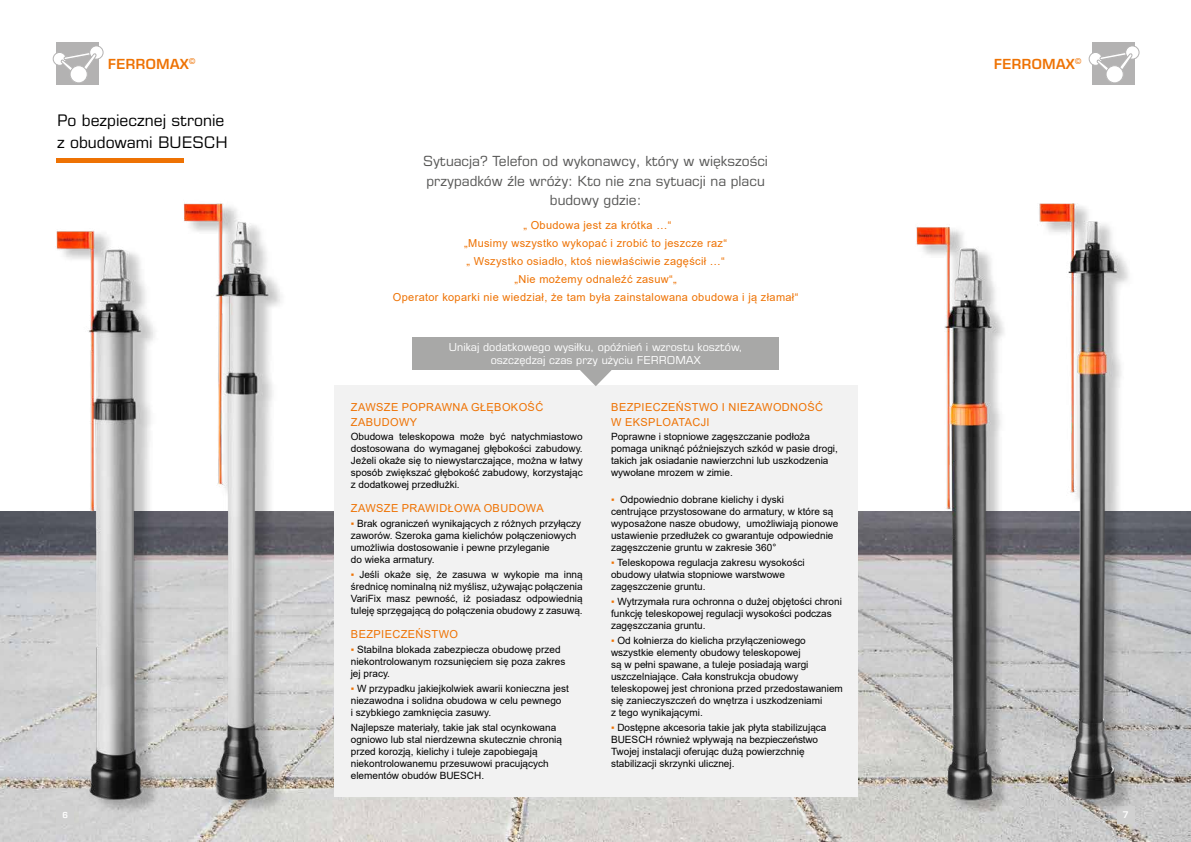
<style>
.page{position:relative;width:1191px;height:842px;background:#fff}
.page>*{position:absolute;margin:0;border:0;box-sizing:border-box;transform-origin:0 0}
.t1{font:16px/22px "Eurostile LT Pro";color:#000}
.t2{font:14px/19.6px "Eurostile LT Pro";color:#575756;text-align:center}
.t3{font:600 14px "Eurostile LT Std";letter-spacing:-.005em;color:#ee7203}
.t4{font:11px/18px "Arial";letter-spacing:.03em;color:#ee7203}
.t5{font:11px/13.2px "Eurostile LT Pro";color:#fff;text-align:center}
.t6{font:10px/12px "Arial";color:#000}
.t7{font:600 9px "Eurostile";color:#fff}
.t8{font:600 8px "Eurostile";color:#fff}
.s1{color:#ee7203}
</style>
<div class="page">
<hr style="left:57px;top:159px;width:127px;height:4px;background:#ee7203">
<img style="left:0;top:512px;width:1191px;height:330px">
<img style="left:911px;top:227px;width:101px;height:598px">
<img style="left:50px;top:203px;width:241px;height:624px">
<img style="left:1032px;top:203px;width:102px;height:624px">
<div style="left:334px;top:386px;width:523px;height:411px;background:#f2f2f2"></div>
<svg style="left:580px;top:370px;width:31px;height:16px"></svg>
<div style="left:412px;top:337px;width:367px;height:33px;background:#a8a8a7"></div>
<div style="left:57px;top:43px;width:42px;height:42px;background:#b3b2b2"></div>
<div style="left:53px;top:52px;width:13px;height:13px;background:#fff;border-radius:50%"></div>
<div style="left:53px;top:52px;width:13px;height:14px;border:1px solid #b3b2b2;border-radius:50%"></div>
<div style="left:69px;top:65px;width:19px;height:19px;background:#b5b4b4;border:1px solid #b3b2b2;border-radius:50%"></div>
<div style="left:90px;top:46px;width:13px;height:13px;background:#fff;border-radius:50%"></div>
<div style="left:89px;top:46px;width:14px;height:13px;border:1px solid #b3b2b2;border-radius:50%"></div>
<svg style="left:60px;top:50px;width:37px;height:24px"></svg>
<div style="left:70px;top:65px;width:18px;height:18px;background:#fff;border:1px solid #b3b2b2;border-radius:50%"></div>
<div style="left:1092px;top:43px;width:42px;height:42px;background:#b3b2b2"></div>
<div style="left:1089px;top:52px;width:13px;height:13px;background:#fff;border-radius:50%"></div>
<div style="left:1088px;top:52px;width:14px;height:14px;border:1px solid #b3b2b2;border-radius:50%"></div>
<div style="left:1105px;top:65px;width:19px;height:19px;background:#b5b4b4;border:1px solid #b3b2b2;border-radius:50%"></div>
<div style="left:1125px;top:46px;width:14px;height:13px;background:#fff;border-radius:50%"></div>
<div style="left:1125px;top:46px;width:14px;height:13px;border:1px solid #b3b2b2;border-radius:50%"></div>
<svg style="left:1095px;top:50px;width:37px;height:24px"></svg>
<div style="left:1105px;top:65px;width:18px;height:18px;background:#fff;border:1px solid #b3b2b2;border-radius:50%"></div>
<h2 class="t3" style="left:108px;top:55px;width:89px">FERROMAX<sup>©</sup></h2>
<h1 class="t1" style="left:57px;top:109px;width:172px">Po bezpiecznej stronie z obudowami BUESCH</h1>
<h2 class="t2" style="left:423px;top:151px;width:346px">Sytuacja? Telefon od wykonawcy, który w większości przypadków źle wróży: Kto nie zna sytuacji na placu budowy gdzie:</h2>
<p class="t4" style="left:393px;top:216px;width:407px;text-align:center">„ Obudowa jest za krótka …“<br>„Musimy wszystko wykopać i zrobić to jeszcze raz“<br>„ Wszystko osiadło, ktoś niewłaściwie zagęścił …“<br>„Nie możemy odnaleźć zasuw“„<br>Operator koparki nie wiedział, że tam była zainstalowana obudowa i ją złamał“</p>
<p class="t5" style="left:449px;top:340px;width:295px">Unikaj dodatkowego wysiłku, opóźnień i wzrostu kosztów, oszczędzaj czas przy użyciu FERROMAX</p>
<p class="t4" style="left:351px;top:399px;width:194px;line-height:14.8px">ZAWSZE POPRAWNA GŁĘBOKOŚĆ<br>ZABUDOWY</p>
<p class="t6" style="left:351px;top:431px;width:233px;text-align:justify">Obudowa teleskopowa może być natychmiastowo dostosowana do wymaganej głębokości zabudowy.<br>Jeżeli okaże się to niewystarczające, można w łatwy sposób zwiększać głębokość zabudowy, korzystając z dodatkowej przedłużki.</p>
<p class="t4" style="left:351px;top:499px;width:194px">ZAWSZE PRAWIDŁOWA OBUDOWA</p>
<p class="t6" style="left:351px;top:518px;width:232px"><span class="s1">▪</span> Brak ograniczeń wynikających z różnych przyłączy zaworów. Szeroka gama kielichów połączeniowych umożliwia dostosowanie i pewne przyleganie<br>do wieka armatury.</p>
<p class="t6" style="left:351px;top:568px;width:233px;text-align:justify"><span class="s1">▪</span> Jeśli okaże się, że zasuwa w wykopie ma inną średnicę nominalną niż myślisz, używając połączenia VariFix masz pewność, iż posiadasz odpowiednią tuleję sprzęgającą do połączenia obudowy z zasuwą.</p>
<p class="t4" style="left:351px;top:625px;width:109px">BEZPIECZEŃSTWO</p>
<p class="t6" style="left:351px;top:643px;width:216px"><span class="s1">▪</span> Stabilna blokada zabezpiecza obudowę przed niekontrolowanym rozsunięciem się poza zakres jej pracy.</p>
<p class="t6" style="left:351px;top:682px;width:220px"><span class="s1">▪</span> W przypadku jakiejkolwiek awarii konieczna jest niezawodna i solidna obudowa w celu pewnego<br>i szybkiego zamknięcia zasuwy.</p>
<p class="t6" style="left:351px;top:721px;width:213px">Najlepsze materiały, takie jak stal ocynkowana ogniowo lub stal nierdzewna skutecznie chronią przed korozją, kielichy i tuleje zapobiegają niekontrolowanemu przesuwowi pracujących elementów obudów BUESCH.</p>
<p class="t4" style="left:611px;top:399px;width:213px;line-height:14.8px">BEZPIECZEŃSTWO I NIEZAWODNOŚĆ<br>W EKSPLOATACJI</p>
<p class="t6" style="left:611px;top:431px;width:228px">Poprawne i stopniowe zagęszczanie podłoża pomaga uniknąć późniejszych szkód w pasie drogi, takich jak osiadanie nawierzchni lub uszkodzenia wywołane mrozem w zimie.</p>
<p class="t6" style="left:611px;top:494px;width:229px"><span class="s1">▪</span> Odpowiednio dobrane kielichy i dyski<br>centrujące przystosowane do armatury, w które są wyposażone nasze obudowy, umożliwiają pionowe ustawienie przedłużek co gwarantuje odpowiednie zagęszczenie gruntu w zakresie 360°</p>
<p class="t6" style="left:611px;top:556px;width:195px"><span class="s1">▪</span> Teleskopowa regulacja zakresu wysokości obudowy ułatwia stopniowe warstwowe zagęszczenie gruntu.</p>
<p class="t6" style="left:611px;top:595px;width:232px"><span class="s1">▪</span> Wytrzymała rura ochronna o dużej objętości chroni funkcję teleskopowej regulacji wysokości podczas zagęszczania gruntu.</p>
<p class="t6" style="left:611px;top:634px;width:233px"><span class="s1">▪</span> Od kołnierza do kielicha przyłączeniowego wszystkie elementy obudowy teleskopowej<br>są w pełni spawane, a tuleje posiadają wargi uszczelniające. Cała konstrukcja obudowy teleskopowej jest chroniona przed przedostawaniem się zanieczyszczeń do wnętrza i uszkodzeniami<br>z tego wynikającymi.</p>
<p class="t6" style="left:611px;top:721px;width:217px"><span class="s1">▪</span> Dostępne akcesoria takie jak płyta stabilizująca BUESCH również wpływają na bezpieczeństwo Twojej instalacji oferując dużą powierzchnię stabilizacji skrzynki ulicznej.</p>
<h2 class="t3" style="left:993px;top:55px;width:89px">FERROMAX<sup>©</sup></h2>
<p class="t8" style="left:62px;top:810px;width:7px">6</p>
<p class="t7" style="left:1122px;top:809px;width:8px">7</p>
</div>
